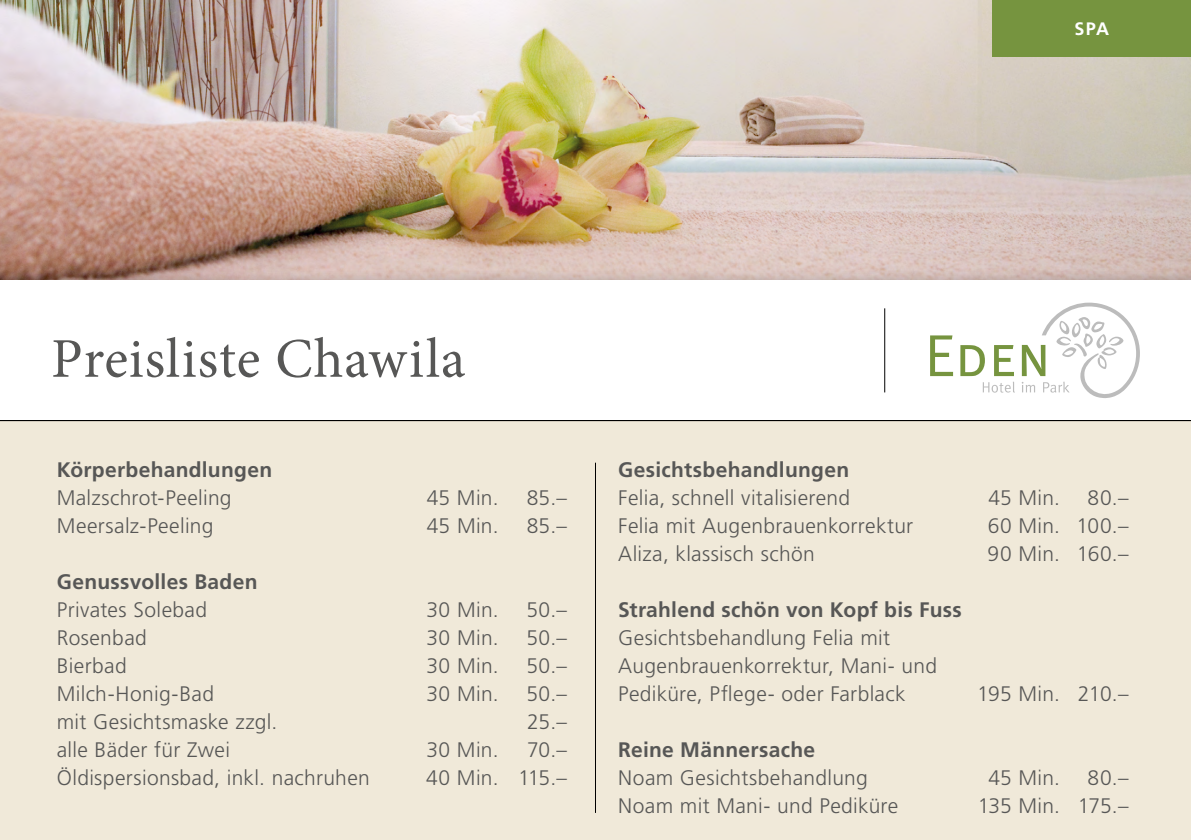
<style>
.page{position:relative;width:1191px;height:840px;background:#fff}
.page>*{position:absolute;margin:0;border:0;box-sizing:border-box;transform-origin:0 0}
.t1{font:56px "Minion Pro";letter-spacing:.015em;color:#575756}
.t2{font:300 21px/28px "Frutiger LT Std";letter-spacing:.015em;color:#575756}
.t3{font:700 21px "Frutiger LT Std";letter-spacing:.015em;color:#575756}
.t4{font:300 21px "Frutiger LT Std";letter-spacing:-.01em;color:#575756}
.t5{font:300 21px "Frutiger LT Std";letter-spacing:-.005em;color:#575756}
.t6{font:700 18px "Frutiger LT Std";color:#fff}
</style>
<div class="page">
<img style="left:0;top:0;width:1191px;height:267px">
<div style="left:0;top:267px;width:1191px;height:572px;background:#000;opacity:.4"></div>
<div style="left:0;top:280px;width:1191px;height:559px;background:#fff"></div>
<div style="left:0;top:420px;width:1191px;height:419px;background:#f0e9d9"></div>
<hr style="left:0;top:420px;width:1191px;height:1px;background:#000">
<div style="left:992px;top:0;width:199px;height:57px;background:#76943f"></div>
<hr style="left:595px;top:462px;width:1px;height:350px;background:#000">
<svg style="left:930px;top:302px;width:210px;height:96px"></svg>
<hr style="left:884px;top:308px;width:1px;height:84px;background:#000">
<p class="t6" style="left:1074px;top:18px;width:36px">SPA</p>
<h1 class="t1" style="left:51px;top:321px;width:416px">Preisliste Chawila</h1>
<p class="t3" style="left:57px;top:456px;width:217px">Körperbehandlungen</p>
<p class="t2" style="left:57px;top:483px;width:176px">Malzschrot-Peeling</p>
<p class="t2" style="left:427px;top:483px;width:73px">45 Min.</p>
<p class="t2" style="left:527px;top:483px;width:42px">85.–</p>
<p class="t2" style="left:57px;top:511px;width:158px">Meersalz-Peeling</p>
<p class="t2" style="left:427px;top:511px;width:73px">45 Min.</p>
<p class="t2" style="left:527px;top:511px;width:42px">85.–</p>
<p class="t3" style="left:57px;top:568px;width:202px">Genussvolles Baden</p>
<p class="t2" style="left:57px;top:595px;width:152px">Privates Solebad</p>
<p class="t2" style="left:426px;top:595px;width:74px">30 Min.</p>
<p class="t2" style="left:526px;top:595px;width:42px">50.–</p>
<p class="t2" style="left:57px;top:623px;width:92px">Rosenbad</p>
<p class="t2" style="left:426px;top:623px;width:74px">30 Min.</p>
<p class="t2" style="left:526px;top:623px;width:42px">50.–</p>
<p class="t2" style="left:57px;top:651px;width:71px">Bierbad</p>
<p class="t2" style="left:426px;top:651px;width:74px">30 Min.</p>
<p class="t2" style="left:526px;top:651px;width:42px">50.–</p>
<p class="t2" style="left:57px;top:679px;width:159px">Milch-Honig-Bad</p>
<p class="t2" style="left:426px;top:679px;width:74px">30 Min.</p>
<p class="t2" style="left:526px;top:679px;width:42px">50.–</p>
<p class="t2" style="left:57px;top:707px;width:222px">mit Gesichtsmaske zzgl.</p>
<p class="t2" style="left:527px;top:707px;width:42px">25.–</p>
<p class="t2" style="left:57px;top:735px;width:175px">alle Bäder für Zwei</p>
<p class="t2" style="left:426px;top:735px;width:74px">30 Min.</p>
<p class="t2" style="left:527px;top:735px;width:41px">70.–</p>
<p class="t2" style="left:57px;top:763px;width:315px">Öldispersionsbad, inkl. nachruhen</p>
<p class="t2" style="left:426px;top:763px;width:142px">40 Min. 115.–</p>
<p class="t3" style="left:618px;top:456px;width:232px">Gesichtsbehandlungen</p>
<p class="t2" style="left:618px;top:483px;width:233px">Felia, schnell vitalisierend</p>
<p class="t2" style="left:988px;top:483px;width:73px">45 Min.</p>
<p class="t2" style="left:1087px;top:483px;width:42px">80.–</p>
<p class="t2" style="left:618px;top:511px;width:297px">Felia mit Augenbrauenkorrektur</p>
<p class="t2" style="left:987px;top:511px;width:142px">60 Min. 100.–</p>
<p class="t2" style="left:618px;top:539px;width:198px">Aliza, klassisch schön</p>
<p class="t2" style="left:987px;top:539px;width:142px">90 Min. 160.–</p>
<p class="t3" style="left:618px;top:596px;width:345px">Strahlend schön von Kopf bis Fuss</p>
<p class="t2" style="left:618px;top:623px;width:320px">Gesichtsbehandlung Felia mit<br>Augenbrauenkorrektur, Mani- und<br>Pediküre, Pflege- oder Farblack</p>
<p class="t4" style="left:977px;top:681px;width:153px">195 Min. 210.–</p>
<p class="t3" style="left:618px;top:736px;width:199px">Reine Männersache</p>
<p class="t2" style="left:618px;top:763px;width:251px">Noam Gesichtsbehandlung</p>
<p class="t2" style="left:988px;top:763px;width:73px">45 Min.</p>
<p class="t2" style="left:1087px;top:763px;width:42px">80.–</p>
<p class="t2" style="left:618px;top:791px;width:282px">Noam mit Mani- und Pediküre</p>
<p class="t5" style="left:977px;top:793px;width:152px">135 Min. 175.–</p>
</div>
